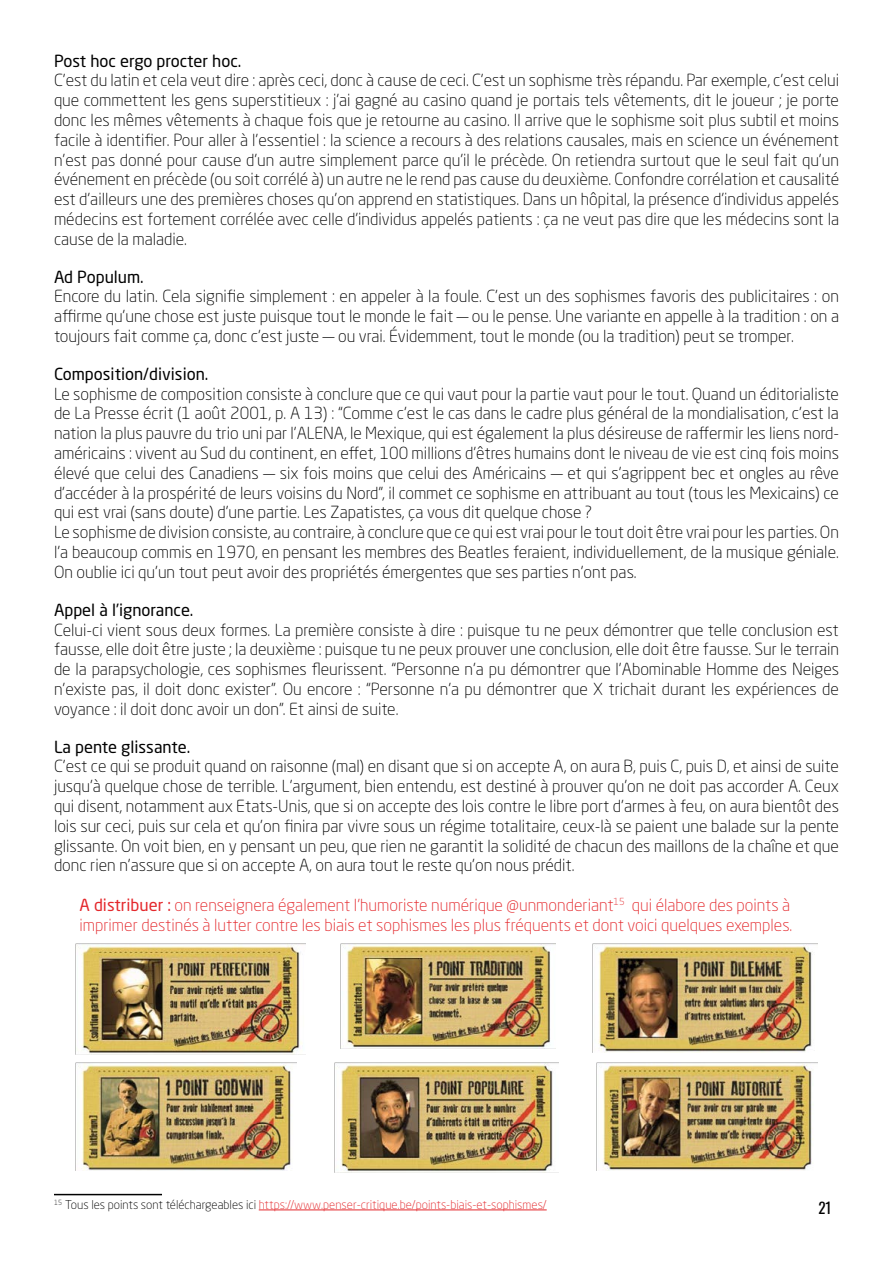
<style>
.page{position:relative;width:893px;height:1263px;background:#fff}
.page>*{position:absolute;margin:0;border:0;box-sizing:border-box;transform-origin:0 0}
.t1{font:300 16.5px/19.8px "Neo Sans Std";color:#000;text-align:justify}
.t2{font:300 16.5px/19.8px "Neo Sans Std";color:#e4282c}
.t3{font:16.5px "Neo Sans Std";color:#000}
.t4{font:15px "Oswald";color:#000}
.t5{font:300 12px "Neo Sans Std";color:#e4282c}
.s1{font-weight:400}
.s2{color:#000}
</style>
<div class="page">
<img style="left:76px;top:943px;width:229px;height:111px">
<img style="left:340px;top:943px;width:215px;height:105px">
<img style="left:592px;top:943px;width:225px;height:109px">
<img style="left:76px;top:1062px;width:220px;height:108px">
<img style="left:334px;top:1062px;width:225px;height:110px">
<img style="left:597px;top:1062px;width:220px;height:109px">
<hr style="left:54px;top:1194px;width:108px;height:1px;background:#000">
<hr style="left:259px;top:1210px;width:288px;height:1px;background:#e4282c">
<p class="t3" style="left:54px;top:50px;width:189px">Post hoc ergo procter hoc.</p>
<p class="t1" style="left:54px;top:70px;width:787px">C’est du latin et cela veut dire : après ceci, donc à cause de ceci. C’est un sophisme très répandu. Par exemple, c’est celui que commettent les gens superstitieux : j’ai gagné au casino quand je portais tels vêtements, dit le joueur ; je porte donc les mêmes vêtements à chaque fois que je retourne au casino. Il arrive que le sophisme soit plus subtil et moins facile à identifier. Pour aller à l’essentiel : la science a recours à des relations causales, mais en science un événement n’est pas donné pour cause d’un autre simplement parce qu’il le précède. On retiendra surtout que le seul fait qu’un événement en précède (ou soit corrélé à) un autre ne le rend pas cause du deuxième. Confondre corrélation et causalité est d’ailleurs une des premières choses qu’on apprend en statistiques. Dans un hôpital, la présence d’individus appelés médecins est fortement corrélée avec celle d’individus appelés patients : ça ne veut pas dire que les médecins sont la cause de la maladie.</p>
<p class="t3" style="left:54px;top:266px;width:91px">Ad Populum.</p>
<p class="t1" style="left:54px;top:286px;width:787px">Encore du latin. Cela signifie simplement : en appeler à la foule. C’est un des sophismes favoris des publicitaires : on affirme qu’une chose est juste puisque tout le monde le fait — ou le pense. Une variante en appelle à la tradition : on a toujours fait comme ça, donc c’est juste — ou vrai. Évidemment, tout le monde (ou la tradition) peut se tromper.</p>
<p class="t3" style="left:54px;top:364px;width:156px">Composition/division.</p>
<p class="t1" style="left:54px;top:384px;width:787px;text-align:left">Le sophisme de composition consiste à conclure que ce qui vaut pour la partie vaut pour le tout. Quand un éditorialiste de La Presse écrit (1 août 2001, p. A 13) : “Comme c’est le cas dans le cadre plus général de la mondialisation, c’est la nation la plus pauvre du trio uni par l’ALENA, le Mexique, qui est également la plus désireuse de raffermir les liens nord&shy;américains : vivent au Sud du continent, en effet, 100 millions d’êtres humains dont le niveau de vie est cinq fois moins élevé que celui des Canadiens — six fois moins que celui des Américains — et qui s’agrippent bec et ongles au rêve d’accéder à la prospérité de leurs voisins du Nord”, il commet ce sophisme en attribuant au tout (tous les Mexicains) ce qui est vrai (sans doute) d’une partie. Les Zapatistes, ça vous dit quelque chose ?<br>Le sophisme de division consiste, au contraire, à conclure que ce qui est vrai pour le tout doit être vrai pour les parties. On l’a beaucoup commis en 1970, en pensant les membres des Beatles feraient, individuellement, de la musique géniale.<br>On oublie ici qu’un tout peut avoir des propriétés émergentes que ses parties n’ont pas.</p>
<p class="t3" style="left:54px;top:599px;width:141px">Appel à l’ignorance.</p>
<p class="t1" style="left:54px;top:619px;width:787px">Celui-ci vient sous deux formes. La première consiste à dire : puisque tu ne peux démontrer que telle conclusion est fausse, elle doit être juste ; la deuxième : puisque tu ne peux prouver une conclusion, elle doit être fausse. Sur le terrain de la parapsychologie, ces sophismes fleurissent. “Personne n’a pu démontrer que l’Abominable Homme des Neiges n’existe pas, il doit donc exister”. Ou encore : “Personne n’a pu démontrer que X trichait durant les expériences de voyance : il doit donc avoir un don”. Et ainsi de suite.</p>
<p class="t3" style="left:54px;top:736px;width:138px">La pente glissante.</p>
<p class="t1" style="left:54px;top:756px;width:786px">C’est ce qui se produit quand on raisonne (mal) en disant que si on accepte A, on aura B, puis C, puis D, et ainsi de suite jusqu’à quelque chose de terrible. L’argument, bien entendu, est destiné à prouver qu’on ne doit pas accorder A. Ceux qui disent, notamment aux Etats-Unis, que si on accepte des lois contre le libre port d’armes à feu, on aura bientôt des lois sur ceci, puis sur cela et qu’on finira par vivre sous un régime totalitaire, ceux-là se paient une balade sur la pente glissante. On voit bien, en y pensant un peu, que rien ne garantit la solidité de chacun des maillons de la chaîne et que donc rien n’assure que si on accepte A, on aura tout le reste qu’on nous prédit.</p>
<p class="t2" style="left:80px;top:895px;width:714px"><span class="s1">A distribuer :</span> on renseignera également l’humoriste numérique @unmonderiant<sup>15</sup> qui élabore des points à imprimer destinés à lutter contre les biais et sophismes les plus fréquents et dont voici quelques exemples.</p>
<p class="t5" style="left:54px;top:1197px;width:494px"><sup>15</sup> <span class="s2">Tous les points sont téléchargeables ici</span> https://www.penser-critique.be/points-biais-et-sophismes/</p>
<p class="t4" style="left:818px;top:1194px;width:15px">21</p>
</div>
